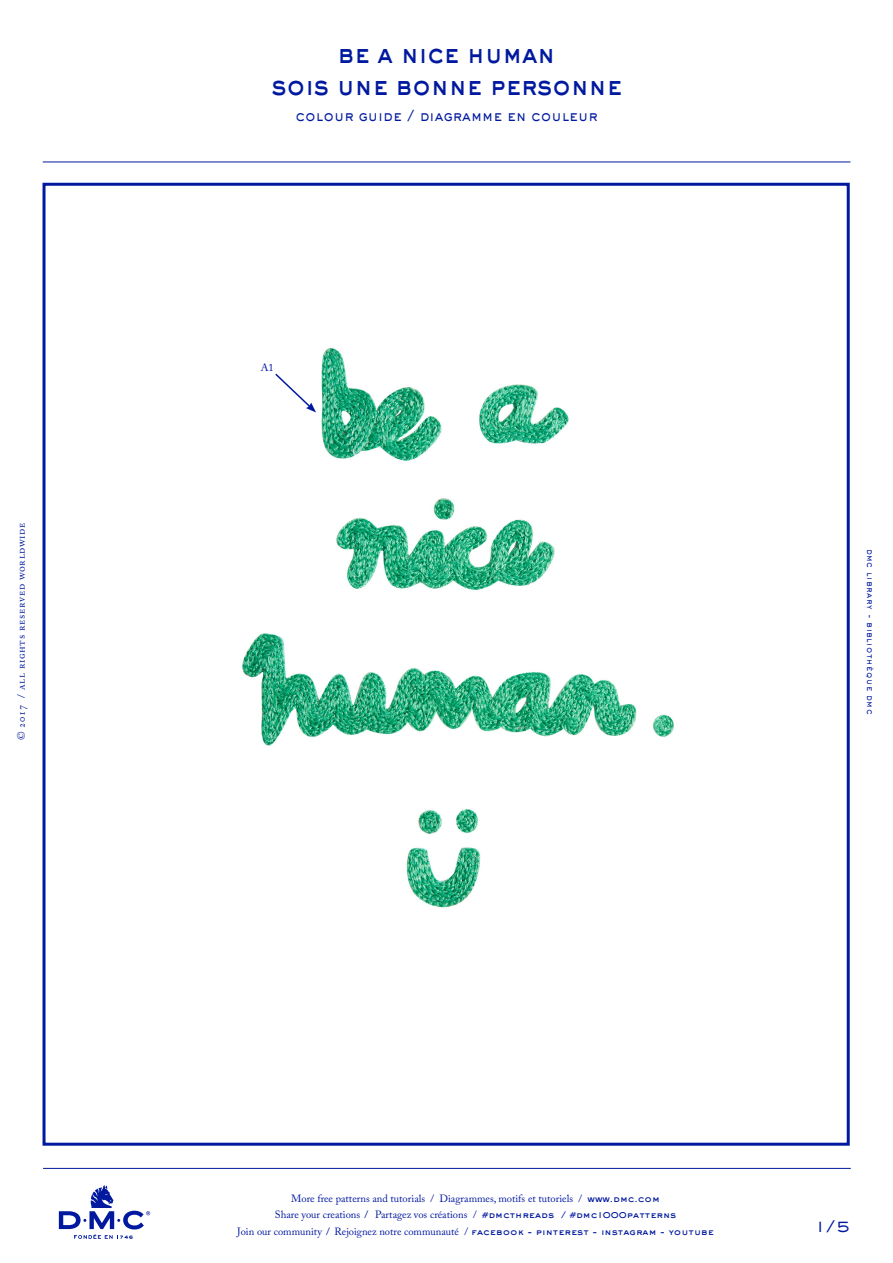
<style>
.page{position:relative;width:893px;height:1263px;background:#fff}
.page>*{position:absolute;margin:0;border:0;box-sizing:border-box;transform-origin:0 0}
.t1{font:800 27px "Sackers Gothic Std";letter-spacing:-.02em;color:#00199f;scale:.85 1}
.t2{font:500 15.75px "Sackers Gothic Std";color:#00199f}
.t3{font:500 15px "Sackers Gothic Std";letter-spacing:.01em;color:#00199f;scale:.85 1}
.t4{font:10.5px "Adobe Caslon Pro";letter-spacing:.01em;color:#00199f}
.t5{font:10.5px "Adobe Caslon Pro";letter-spacing:.06em;color:#00199f}
.t6{font:500 9px "Sackers Gothic Std";letter-spacing:.08em;color:#00199f;scale:.85 1}
.s1{font-family:"Sackers Gothic Std";font-weight:800;font-size:9px}
.s2{font-weight:600}
.s3{font-family:"Sackers Gothic Std";font-weight:500;font-size:9px}
</style>
<div class="page">
<hr style="left:43px;top:1168px;width:808px;height:1px;background:#00199f">
<img style="left:167px;top:182px;width:588px;height:726px">
<svg style="left:274px;top:372px;width:42px;height:40px"></svg>
<hr style="left:43px;top:162px;width:807px;height:1px;background:#00199f">
<svg style="left:59px;top:1185px;width:91px;height:54px"></svg>
<p class="t5" style="left:15px;top:740px;width:219px;rotate:-90deg">© 2017 / all rights reserved worldwide</p>
<p class="t1" style="left:338px;top:35px;width:258px">be a nice human</p>
<p class="t1" style="left:271px;top:67px;width:414px">sois une bonne personne</p>
<p class="t3" style="left:296px;top:105px;width:357px">colour guide / diagramme en couleur</p>
<p class="t4" style="left:261px;top:361px;width:15px">A1</p>
<p class="t6" style="left:876px;top:549px;width:196px;rotate:90deg">dmc library - bibliothèque dmc</p>
<p class="t4" style="left:291px;top:1192px;width:370px">More free patterns and tutorials / Diagrammes, motifs et tutoriels / <span class="s1">www.dmc.com</span></p>
<p class="t4" style="left:275px;top:1208px;width:403px">Share your creations <span class="s2">/</span> Partagez vos créations / <span class="s1">#dmcthreads</span> <span class="s3">/</span> <span class="s1">#dmc1000patterns</span></p>
<p class="t4" style="left:237px;top:1225px;width:478px">Join our community <span class="s2">/</span> Rejoignez notre communauté / <span class="s1">facebook - pinterest - instagram - youtube</span></p>
<p class="t2" style="left:816px;top:1216px;width:36px">1/5</p>
</div>
